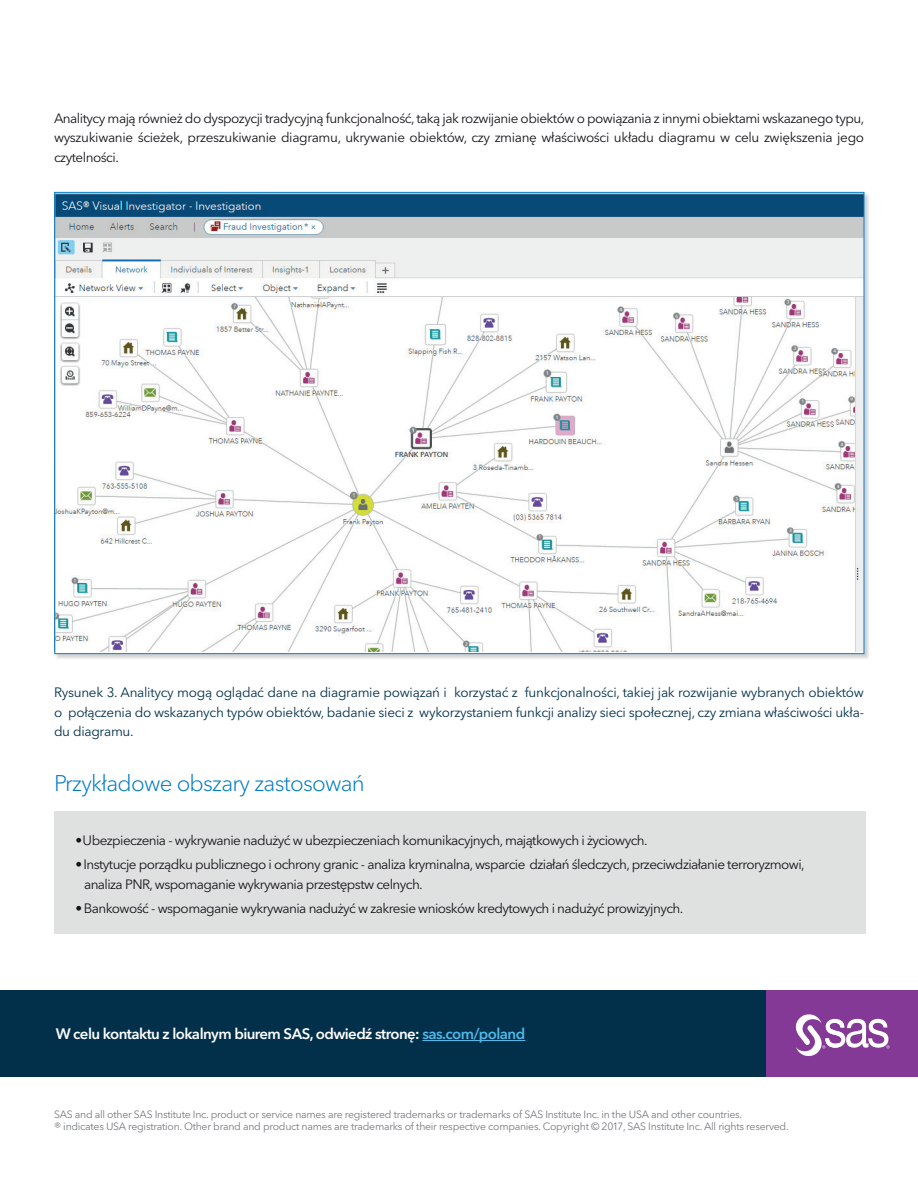
<style>
.page{position:relative;width:918px;height:1188px;background:#fff}
.page>*{position:absolute;margin:0;border:0;box-sizing:border-box;transform-origin:0 0}
.Subhead-1_Cobalt{font:300 22.5px "Avenir Next W1 G";letter-spacing:-.035em;color:#007bc3}
.Body{font:600 15px "Avenir Next W1 G";letter-spacing:-.04em;color:#fff}
.Subhead-1_Cobalt-2{font:13.5px/19.5px "Avenir Next W1 G";letter-spacing:-.04em;color:#171419}
.Body-2{font:13.5px/19.5px "Avenir Next W1 G";letter-spacing:-.025em;color:#171419;text-align:justify}
.Figure_Caption_-_col{font:13.5px/19.5px "Avenir Next W1 G";letter-spacing:-.02em;color:#02304b;text-align:justify}
.t1{font:10.5px/12px "Avenir Next W1 G";letter-spacing:-.025em;color:#767b7f}
.s1{font-weight:500}
.s2{color:#4fb9e8}
.s3{font-size:12px}
</style>
<div class="page">
<div style="left:0;top:990px;width:770px;height:87px;background:#02304b"></div>
<hr style="left:422px;top:1040px;width:103px;height:1px;background:#4fb9e8">
<div style="left:767px;top:990px;width:151px;height:87px;background:#843996"></div>
<svg style="left:795px;top:1014px;width:95px;height:42px"></svg>
<div style="left:54px;top:812px;width:812px;height:122px;background:#dfe1e1"></div>
<div style="left:54px;top:192px;width:816px;height:468px;background:#171419;opacity:.2"></div>
<img style="left:56px;top:194px;width:806px;height:457px">
<p class="Body-2" style="left:54px;top:108px;width:812px">Analitycy mają również do dyspozycji tradycyjną funkcjonalność, taką jak rozwijanie obiektów o powiązania z innymi obiektami wskazanego typu, wyszukiwanie ścieżek, przeszukiwanie diagramu, ukrywanie obiektów, czy zmianę właściwości układu diagramu w celu zwiększenia jego czytelności.</p>
<p class="Figure_Caption_-_col" style="left:54px;top:683px;width:812px">Rysunek 3. Analitycy mogą oglądać dane na diagramie powiązań i korzystać z funkcjonalności, takiej jak rozwijanie wybranych obiektów o połączenia do wskazanych typów obiektów, badanie sieci z wykorzystaniem funkcji analizy sieci społecznej, czy zmiana właściwości ukła&shy;du diagramu.</p>
<p class="Subhead-1_Cobalt" style="left:54px;top:770px;width:312px">Przykładowe obszary zastosowań</p>
<p class="Subhead-1_Cobalt-2" style="left:75px;top:831px;width:574px"><span class="s1">•</span>Ubezpieczenia - wykrywanie nadużyć w ubezpieczeniach komunikacyjnych, majątkowych i życiowych.</p>
<p class="Subhead-1_Cobalt-2" style="left:84px;top:855px;width:722px;text-indent:-9px"><span class="s1">•</span> Instytucje porządku publicznego i ochrony granic - analiza kryminalna, wsparcie działań śledczych, przeciwdziałanie terroryzmowi, analiza PNR, wspomaganie wykrywania przestępstw celnych.</p>
<p class="Subhead-1_Cobalt-2" style="left:75px;top:898px;width:610px"><span class="s1">•</span> Bankowość - wspomaganie wykrywania nadużyć w zakresie wniosków kredytowych i nadużyć prowizyjnych.</p>
<p class="Body" style="left:56px;top:1025px;width:471px">W celu kontaktu z lokalnym biurem SAS, odwiedź stronę: <span class="s2">sas.com/poland</span></p>
<p class="t1" style="left:54px;top:1108px;width:736px">SAS and all other SAS Institute Inc. product or service names are registered trademarks or trademarks of SAS Institute Inc. in the USA and other countries.<br><span class="s3">®</span> indicates USA registration. Other brand and product names are trademarks of their respective companies. Copyright © 2017, SAS Institute Inc. All rights reserved.</p>
</div>
